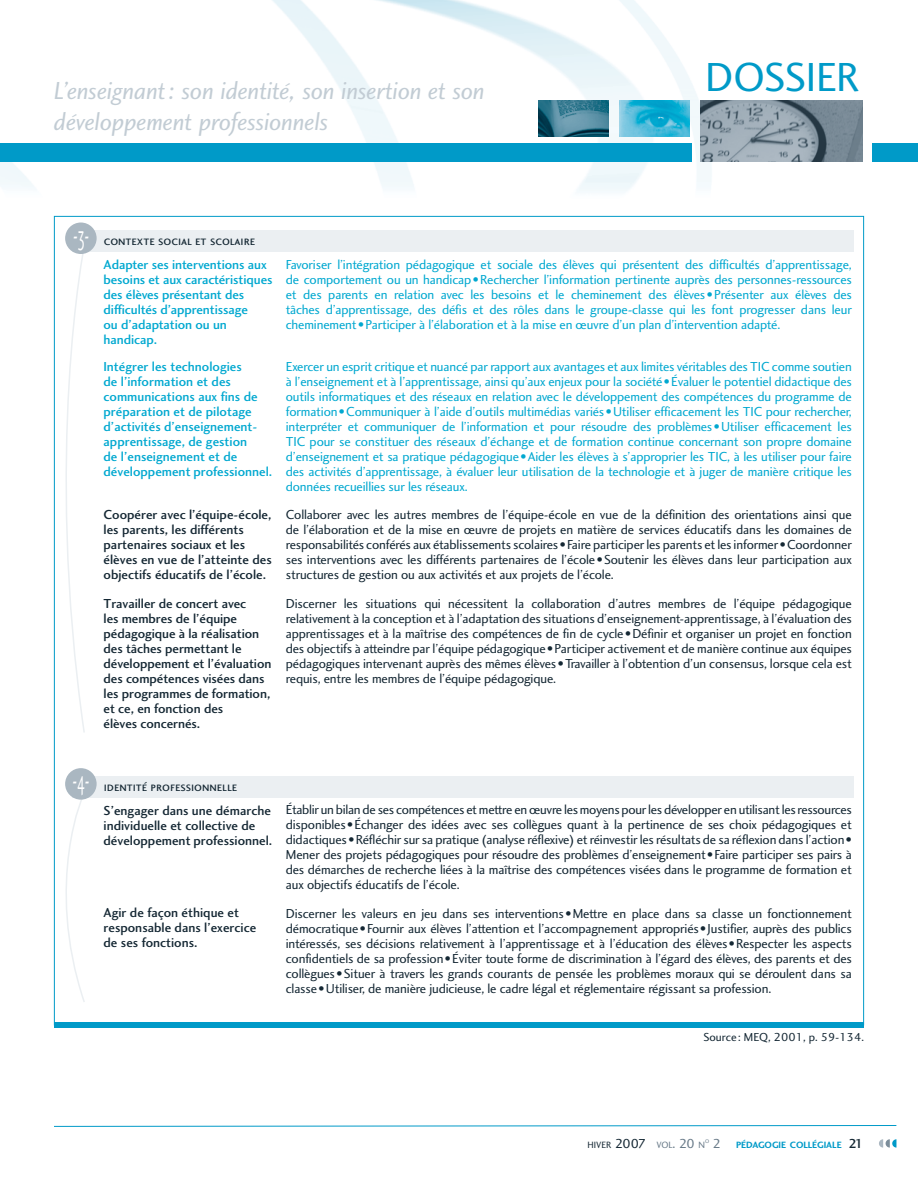
<style>
.page{position:relative;width:918px;height:1188px;background:#fff}
.page>*{position:absolute;margin:0;border:0;box-sizing:border-box;transform-origin:0 0}
.t1{font:42px "Charlotte Sans Book Plain";letter-spacing:-.015em;color:#009ac8}
.t2{font:25.5px/30.6px "Charlotte Sans Book Italic Plain";letter-spacing:-.01em;color:#c2ccd4}
.t3{font:13.5px/15px "Charlotte Sans Book Plain";letter-spacing:-.01em;color:#142733;text-align:justify}
.t4{font:13.5px/15px "Charlotte Sans Book Plain";letter-spacing:-.01em;color:#00a8d0;text-align:justify}
.t5{font:13.5px/15px "Charlotte Sans Medium Plain";color:#142733}
.t6{font:13.5px/15px "Charlotte Sans Medium Plain";color:#00a8d0}
.t7{font:13.5px "Charlotte Sans Small Caps Plain";color:#142733}
.t8{font:12px "Charlotte Sans Book Plain";color:#142733}
.t9{font:9.45px "Charlotte Sans Bold Plain";color:#009ac8}
.t10{font:9.45px "Charlotte Sans Book Plain";color:#142733}
.t11{font:5.55px "Charlotte Sans Book Plain";color:#687a88}
.s1{font-size:27px;color:#fff}
.s2{font-size:13.5px}
.s3{color:#687a88}
.s4{font-size:13.5px;color:#687a88}
.s5{font-family:"Charlotte Sans Book Plain";font-size:13.5px;color:#687a88}
.s6{font-family:"Charlotte Sans Medium Plain";font-size:13.5px;color:#142733}
</style>
<div class="page">
<svg style="left:879px;top:1139px;width:17px;height:9px"></svg>
<img style="left:0;top:0;width:918px;height:192px">
<svg style="left:54px;top:1125px;width:843px;height:2px;background:#7fcbe2"></svg>
<img style="left:701px;top:101px;width:162px;height:61px">
<img style="left:619px;top:101px;width:70px;height:36px">
<img style="left:538px;top:101px;width:71px;height:36px">
<div style="left:872px;top:144px;width:46px;height:18px;background:#009ac8"></div>
<div style="left:0;top:144px;width:691px;height:18px;background:#009ac8"></div>
<svg style="left:53px;top:791px;width:32px;height:213px"></svg>
<div style="left:72px;top:776px;width:782px;height:21px;background:#ebeff2"></div>
<div style="left:65px;top:768px;width:32px;height:32px;background:#aab7c1;border-radius:50%"></div>
<div style="left:54px;top:1022px;width:810px;height:5px;background:#009ac8"></div>
<svg style="left:53px;top:245px;width:33px;height:489px"></svg>
<div style="left:72px;top:230px;width:782px;height:22px;background:#ebeff2"></div>
<div style="left:65px;top:223px;width:32px;height:31px;background:#aab7c1;border-radius:50%"></div>
<h2 class="t2" style="left:54px;top:77px;width:432px">L’enseignant : son identité, son insertion et son développement professionnels</h2>
<p class="t7" style="left:73px;top:233px;width:184px"><span class="s1">-3-</span> contexte social et scolaire</p>
<h1 class="t1" style="left:705px;top:61px;width:156px">DOSSIER</h1>
<p class="t6" style="left:104px;top:259px;width:170px">Adapter ses interventions aux besoins et aux caractéristiques des élèves présentant des difficultés d’apprentissage<br>ou d’adaptation ou un handicap.</p>
<p class="t6" style="left:104px;top:360px;width:170px">Intégrer les technologies<br>de l’information et des communications aux fins de préparation et de pilotage d’activités d’enseignement&shy;apprentissage, de gestion<br>de l’enseignement et de développement professionnel.</p>
<p class="t5" style="left:104px;top:509px;width:170px">Coopérer avec l’équipe-école, les parents, les différents partenaires sociaux et les élèves en vue de l’atteinte des objectifs éducatifs de l’école.</p>
<p class="t5" style="left:104px;top:597px;width:169px">Travailler de concert avec<br>les membres de l’équipe pédagogique à la réalisation des tâches permettant le développement et l’évaluation des compétences visées dans les programmes de formation, et ce, en fonction des<br>élèves concernés.</p>
<p class="t4" style="left:286px;top:258px;width:568px">Favoriser l’intégration pédagogique et sociale des élèves qui présentent des difficultés d’apprentissage, de comportement ou un handicap • Rechercher l’information pertinente auprès des personnes-ressources et des parents en relation avec les besoins et le cheminement des élèves • Présenter aux élèves des tâches d’apprentissage, des défis et des rôles dans le groupe-classe qui les font progresser dans leur cheminement • Participer à l’élaboration et à la mise en œuvre d’un plan d’intervention adapté.</p>
<p class="t4" style="left:286px;top:360px;width:568px">Exercer un esprit critique et nuancé par rapport aux avantages et aux limites véritables des TIC comme soutien à l’enseignement et à l’apprentissage, ainsi qu’aux enjeux pour la société • Évaluer le potentiel didactique des outils informatiques et des réseaux en relation avec le développement des compétences du programme de formation • Communiquer à l’aide d’outils multimédias variés • Utiliser efficacement les TIC pour rechercher, interpréter et communiquer de l’information et pour résoudre des problèmes • Utiliser efficacement les TIC pour se constituer des réseaux d’échange et de formation continue concernant son propre domaine d’enseignement et sa pratique pédagogique • Aider les élèves à s’approprier les TIC, à les utiliser pour faire des activités d’apprentissage, à évaluer leur utilisation de la technologie et à juger de manière critique les données recueillies sur les réseaux.</p>
<p class="t3" style="left:286px;top:509px;width:568px">Collaborer avec les autres membres de l’équipe-école en vue de la définition des orientations ainsi que de l’élaboration et de la mise en œuvre de projets en matière de services éducatifs dans les domaines de responsabilités conférés aux établissements scolaires • Faire participer les parents et les informer • Coordonner ses interventions avec les différents partenaires de l’école • Soutenir les élèves dans leur participation aux structures de gestion ou aux activités et aux projets de l’école.</p>
<p class="t3" style="left:286px;top:597px;width:568px">Discerner les situations qui nécessitent la collaboration d’autres membres de l’équipe pédagogique relativement à la conception et à l’adaptation des situations d’enseignement-apprentissage, à l’évaluation des apprentissages et à la maîtrise des compétences de fin de cycle • Définir et organiser un projet en fonction des objectifs à atteindre par l’équipe pédagogique • Participer activement et de manière continue aux équipes pédagogiques intervenant auprès des mêmes élèves • Travailler à l’obtention d’un consensus, lorsque cela est requis, entre les membres de l’équipe pédagogique.</p>
<p class="t7" style="left:72px;top:778px;width:166px"><span class="s1">-4-</span> identité professionnelle</p>
<p class="t5" style="left:104px;top:804px;width:170px">S’engager dans une démarche individuelle et collective de développement professionnel.</p>
<p class="t5" style="left:104px;top:906px;width:154px">Agir de façon éthique et responsable dans l’exercice de ses fonctions.</p>
<p class="t3" style="left:286px;top:804px;width:568px">Établir un bilan de ses compétences et mettre en œuvre les moyens pour les développer en utilisant les ressources disponibles • Échanger des idées avec ses collègues quant à la pertinence de ses choix pédagogiques et didactiques • Réfléchir sur sa pratique (analyse réflexive) et réinvestir les résultats de sa réflexion dans l’action • Mener des projets pédagogiques pour résoudre des problèmes d’enseignement • Faire participer ses pairs à des démarches de recherche liées à la maîtrise des compétences visées dans le programme de formation et aux objectifs éducatifs de l’école.</p>
<p class="t3" style="left:286px;top:907px;width:567px">Discerner les valeurs en jeu dans ses interventions • Mettre en place dans sa classe un fonctionnement démocratique • Fournir aux élèves l’attention et l’accompagnement appropriés • Justifier, auprès des publics intéressés, ses décisions relativement à l’apprentissage et à l’éducation des élèves • Respecter les aspects confidentiels de sa profession • Éviter toute forme de discrimination à l’égard des élèves, des parents et des collègues • Situer à travers les grands courants de pensée les problèmes moraux qui se déroulent dans sa classe • Utiliser, de manière judicieuse, le cadre légal et réglementaire régissant sa profession.</p>
<p class="t8" style="left:703px;top:1032px;width:162px">Source : MEQ, 2001, p. 59-134.</p>
<p class="t10" style="left:587px;top:1141px;width:119px">HIVER <span class="s2">2007</span> <span class="s3">VOL</span><span class="s4">. 20</span> <span class="s3">N</span></p>
<p class="t11" style="left:705px;top:1139px;width:6px">O</p>
<p class="t9" style="left:713px;top:1141px;width:152px"><span class="s5">2</span> PÉDAGOGIE COLLÉGIALE <span class="s6">21</span></p>
</div>
